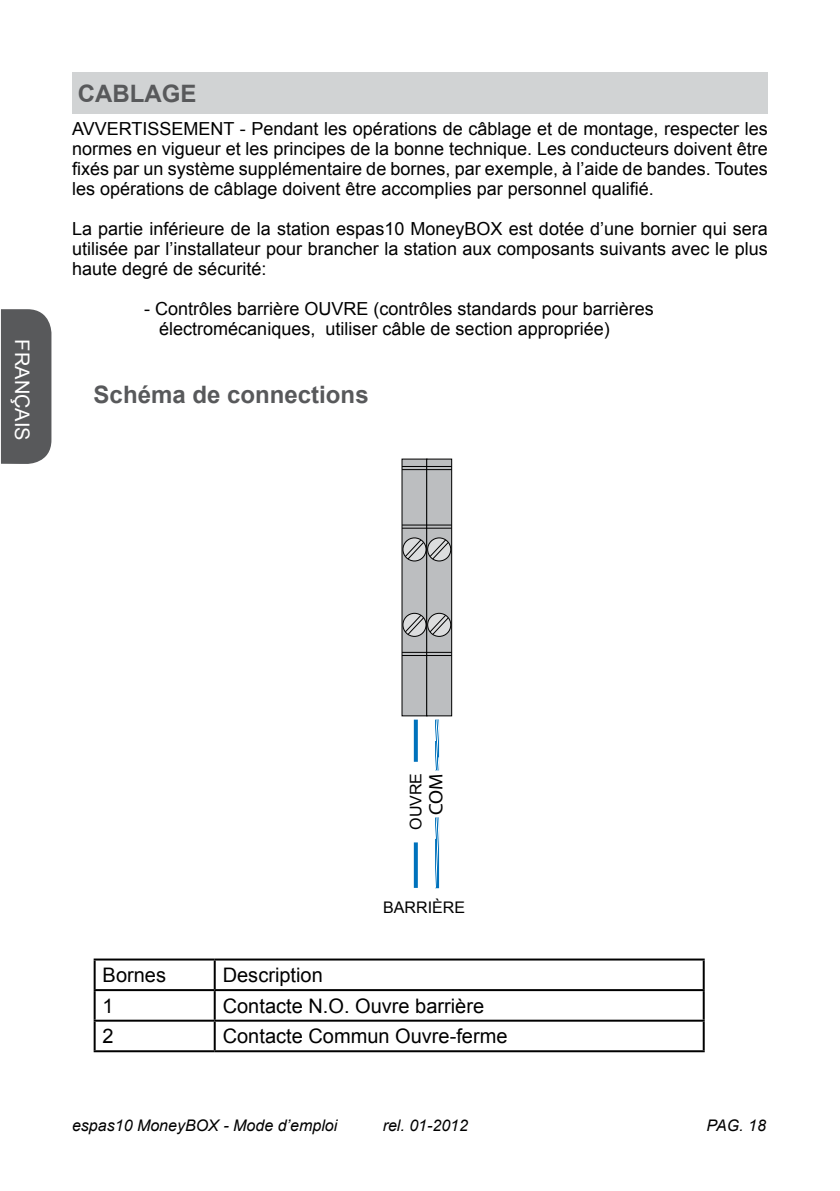
<style>
.page{position:relative;width:840px;height:1191px;background:#fff}
.page>*{position:absolute;margin:0;border:0;box-sizing:border-box;transform-origin:0 0}
.t1{font:700 24px "Arial";color:#58595b}
.t2{font:20px "Arial";color:#000}
.t3{font:20px "Arial";color:#fff}
.t4{font:19.4px "Myriad";color:#000;scale:1.04 1}
.t5{font:18px/20px "Arial";color:#000;text-align:justify}
.t6{font:italic 16px "Arial";color:#000}
.t7{font:16px "Arial";color:#000}
</style>
<div class="page">
<div style="left:72px;top:72px;width:695px;height:42px;background:#d1d3d4"></div>
<hr style="left:94px;top:958px;width:120px;height:2px;background:#000">
<hr style="left:94px;top:960px;width:2px;height:29px;background:#000">
<hr style="left:214px;top:958px;width:490px;height:2px;background:#000">
<hr style="left:213px;top:960px;width:2px;height:29px;background:#000">
<hr style="left:702px;top:960px;width:2px;height:29px;background:#000">
<hr style="left:94px;top:989px;width:120px;height:2px;background:#000">
<hr style="left:94px;top:991px;width:2px;height:28px;background:#000">
<hr style="left:214px;top:989px;width:490px;height:2px;background:#000">
<hr style="left:213px;top:991px;width:2px;height:28px;background:#000">
<hr style="left:702px;top:991px;width:2px;height:28px;background:#000">
<hr style="left:94px;top:1019px;width:120px;height:2px;background:#000">
<hr style="left:94px;top:1021px;width:2px;height:29px;background:#000">
<hr style="left:214px;top:1019px;width:490px;height:2px;background:#000">
<hr style="left:213px;top:1021px;width:2px;height:29px;background:#000">
<hr style="left:702px;top:1021px;width:2px;height:29px;background:#000">
<hr style="left:94px;top:1050px;width:120px;height:2px;background:#000">
<hr style="left:214px;top:1050px;width:490px;height:2px;background:#000">
<svg style="left:413px;top:719px;width:4px;height:43px"></svg>
<svg style="left:413px;top:842px;width:4px;height:46px"></svg>
<svg style="left:435px;top:719px;width:5px;height:52px"></svg>
<svg style="left:435px;top:817px;width:5px;height:72px"></svg>
<div style="left:402px;top:459px;width:24px;height:257px;background:#bcbec0"></div>
<div style="left:402px;top:538px;width:24px;height:23px;background:#4c4d4d;border-radius:50%"></div>
<div style="left:402px;top:537px;width:24px;height:24px;border:1px solid #000;border-radius:50%"></div>
<div style="left:426px;top:459px;width:25px;height:257px;background:#bcbec0"></div>
<div style="left:426px;top:458px;width:26px;height:258px;border:1px solid #000"></div>
<div style="left:427px;top:538px;width:23px;height:23px;background:#151515;border-radius:50%"></div>
<div style="left:427px;top:537px;width:24px;height:24px;border:1px solid #000;border-radius:50%"></div>
<svg style="left:402px;top:466px;width:49px;height:4px"></svg>
<svg style="left:402px;top:524px;width:49px;height:4px"></svg>
<svg style="left:403px;top:538px;width:46px;height:22px"></svg>
<svg style="left:402px;top:652px;width:49px;height:4px"></svg>
<div style="left:402px;top:613px;width:24px;height:23px;background:#525354;border-radius:50%"></div>
<div style="left:402px;top:613px;width:24px;height:24px;border:1px solid #000;border-radius:50%"></div>
<div style="left:427px;top:613px;width:23px;height:23px;background:#4d4e4f;border-radius:50%"></div>
<div style="left:427px;top:613px;width:24px;height:24px;border:1px solid #000;border-radius:50%"></div>
<svg style="left:403px;top:614px;width:46px;height:22px"></svg>
<div style="left:1px;top:309px;width:50px;height:155px;background:#58595b"></div>
<p class="t3" style="left:35px;top:339px;width:103px;rotate:90deg">FRANÇAIS</p>
<h1 class="t1" style="left:78px;top:77px;width:120px">CABLAGE</h1>
<p class="t5" style="left:72px;top:119px;width:697px">AVVERTISSEMENT - Pendant les opérations de câblage et de montage, respecter les normes en vigueur et les principes de la bonne technique. Les conducteurs doivent être fixés par un système supplémentaire de bornes, par exemple, à l’aide de bandes. Toutes les opérations de câblage doivent être accomplies par personnel qualifié.</p>
<p class="t5" style="left:72px;top:219px;width:697px">La partie inférieure de la station espas10 MoneyBOX est dotée d’une bornier qui sera utilisée par l’installateur pour brancher la station aux composants suivants avec le plus haute degré de sécurité:</p>
<p class="t5" style="left:159px;top:299px;width:496px;text-indent:-15px">- Contrôles barrière OUVRE (contrôles standards pour barrières électromécaniques, utiliser câble de section appropriée)</p>
<h1 class="t1" style="left:94px;top:379px;width:276px">Schéma de connections</h1>
<p class="t7" style="left:405px;top:829px;width:58px;rotate:-90deg">OUVRE</p>
<p class="t4" style="left:426px;top:815px;width:41px;rotate:-90deg">COM</p>
<p class="t7" style="left:383px;top:897px;width:83px">BARRIÈRE</p>
<p class="t2" style="left:103px;top:962px;width:65px">Bornes</p>
<p class="t2" style="left:222px;top:962px;width:102px">Description</p>
<p class="t2" style="left:103px;top:992px;width:13px">1</p>
<p class="t2" style="left:222px;top:992px;width:263px">Contacte N.O. Ouvre barrière</p>
<p class="t2" style="left:103px;top:1023px;width:13px">2</p>
<p class="t2" style="left:222px;top:1023px;width:286px">Contacte Commun Ouvre-ferme</p>
<p class="t6" style="left:72px;top:1114px;width:266px">espas10 MoneyBOX - Mode d’emploi</p>
<p class="t6" style="left:382px;top:1114px;width:87px">rel. 01-2012</p>
<p class="t6" style="left:706px;top:1114px;width:61px">PAG. 18</p>
</div>
